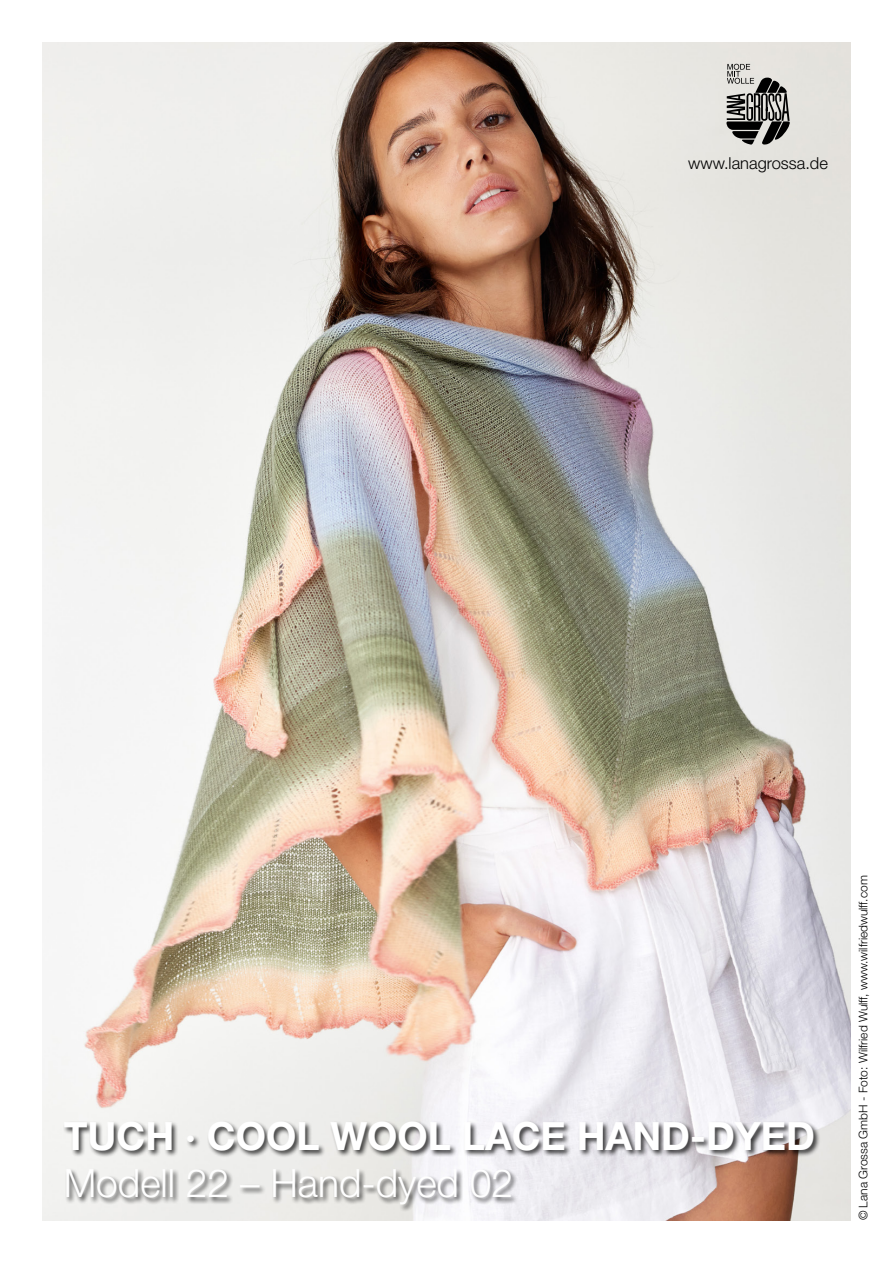
<style>
.page{position:relative;width:893px;height:1263px;background:#fff}
.page>*{position:absolute;margin:0;border:0;box-sizing:border-box;transform-origin:0 0}
.t1{font:700 39px "Helvetica Neue LT";color:#fff}
.t2{font:300 39px "Helvetica Neue LT";color:#fff}
.t3{font:300 16.5px "Helvetica Neue LT";color:#000}
.t4{font:300 12px "Helvetica Neue LT";color:#000}
</style>
<div class="page">
<img style="left:43px;top:43px;width:807px;height:1177px">
<svg style="left:726px;top:64px;width:65px;height:81px"></svg>
<div style="left:63px;top:1120px;width:758px;height:91px;background:#000;opacity:.75"></div>
<h2 class="t3" style="left:688px;top:153px;width:141px">www.lanagrossa.de</h2>
<h1 class="t1" style="left:64px;top:1112px;width:753px">TUCH · COOL WOOL LACE HAND-DYED</h1>
<h1 class="t2" style="left:64px;top:1159px;width:451px">Modell 22 – Hand-dyed 02</h1>
<p class="t4" style="left:856px;top:1220px;width:347px;rotate:-90deg">© Lana Grossa GmbH - Foto: Wilfried Wulff, www.wilfriedwulff.com</p>
</div>
